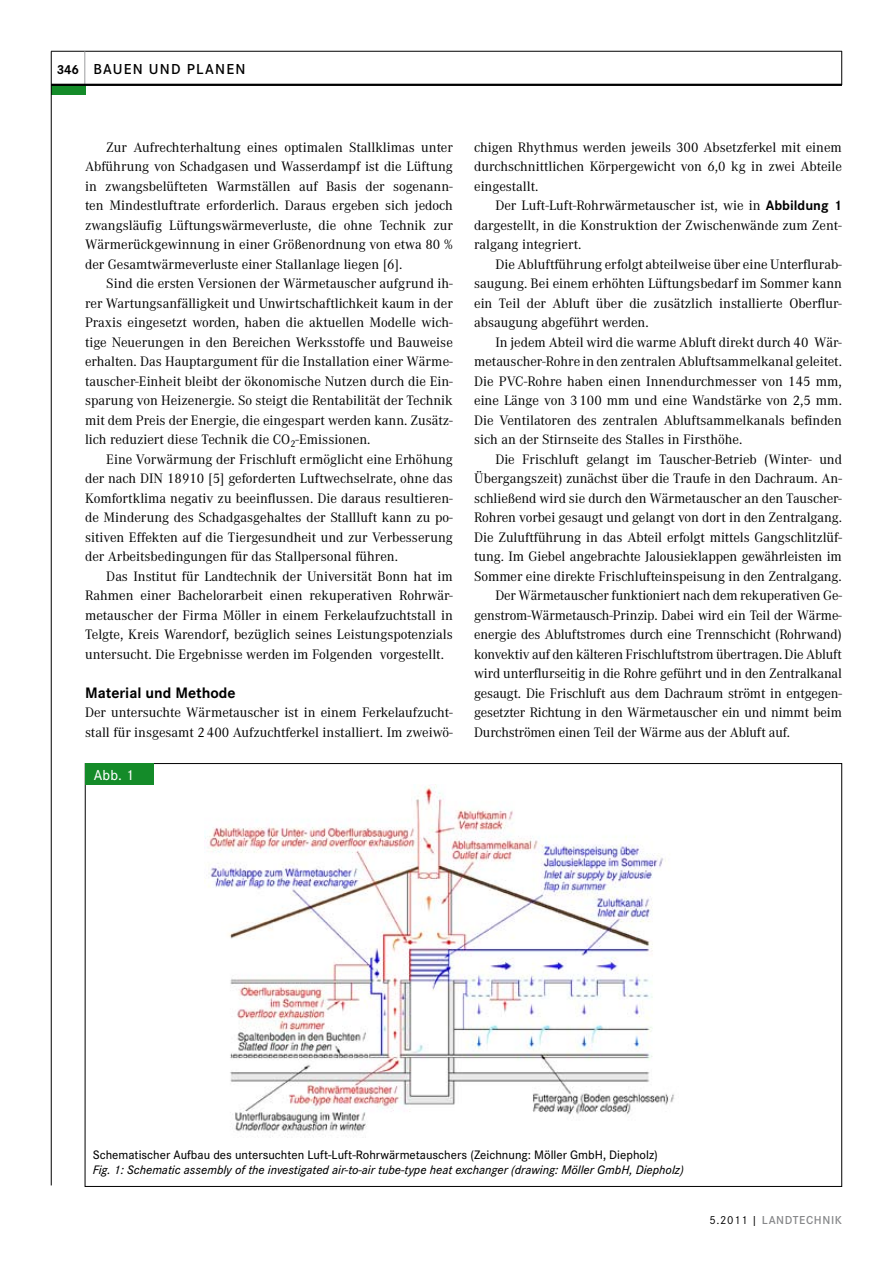
<style>
.page{position:relative;width:893px;height:1263px;background:#fff}
.page>*{position:absolute;margin:0;border:0;box-sizing:border-box;transform-origin:0 0}
.t1{font:700 15.75px "Corporate S";color:#000}
.t2{font:600 15px "Corporate S";letter-spacing:.08em;color:#000}
.t3{font:500 15px "Corporate S";color:#fff}
.t4{font:14.25px/19.5px "Corporate A";letter-spacing:-.005em;color:#000;text-align:justify}
.t5{font:700 13.5px "Corporate S";color:#000}
.t6{font:italic 500 12.75px "Corporate S";color:#000}
.t7{font:500 12.75px "Corporate S";color:#000}
.t8{font:600 12px "Corporate S";letter-spacing:.05em;color:#87888a}
.s1{font-family:"Corporate S";font-weight:700}
.s2{font-weight:400;color:#000}
</style>
<div class="page">
<hr style="left:51px;top:51px;width:791px;height:1px;background:#000">
<hr style="left:85px;top:51px;width:1px;height:34px;background:#9c9d9f">
<hr style="left:841px;top:51px;width:1px;height:34px;background:#000">
<div style="left:51px;top:85px;width:34px;height:10px;background:#148b29"></div>
<hr style="left:51px;top:51px;width:1px;height:1134px;background:#000">
<hr style="left:51px;top:84px;width:791px;height:2px;background:#000">
<div style="left:85px;top:764px;width:68px;height:21px;background:#148b29"></div>
<img style="left:204px;top:784px;width:470px;height:354px">
<p class="t5" style="left:57px;top:61px;width:24px">346</p>
<p class="t2" style="left:94px;top:60px;width:153px">BAUEN UND PLANEN</p>
<p class="t4" style="left:85px;top:138px;width:369px;text-indent:21px">Zur Aufrechterhaltung eines optimalen Stallklimas unter Abführung von Schadgasen und Wasserdampf ist die Lüftung in zwangsbelüfteten Warmställen auf Basis der sogenann&shy;ten Mindestluftrate erforderlich. Daraus ergeben sich jedoch zwangsläufig Lüftungswärmeverluste, die ohne Technik zur Wärmerückgewinnung in einer Größenordnung von etwa 80 % der Gesamtwärmeverluste einer Stallanlage liegen [6].</p>
<p class="t4" style="left:85px;top:274px;width:369px;text-indent:21px">Sind die ersten Versionen der Wärmetauscher aufgrund ih&shy;rer Wartungsanfälligkeit und Unwirtschaftlichkeit kaum in der Praxis eingesetzt worden, haben die aktuellen Modelle wich&shy;tige Neuerungen in den Bereichen Werksstoffe und Bauweise erhalten. Das Hauptargument für die Installation einer Wärme&shy;tauscher-Einheit bleibt der ökonomische Nutzen durch die Ein&shy;sparung von Heizenergie. So steigt die Rentabilität der Technik mit dem Preis der Energie, die eingespart werden kann. Zusätz&shy;lich reduziert diese Technik die CO<sub>2</sub>-Emissionen.</p>
<p class="t4" style="left:85px;top:450px;width:369px;text-indent:21px">Eine Vorwärmung der Frischluft ermöglicht eine Erhöhung der nach DIN 18910 [5] geforderten Luftwechselrate, ohne das Komfortklima negativ zu beeinflussen. Die daraus resultieren&shy;de Minderung des Schadgasgehaltes der Stallluft kann zu po&shy;sitiven Effekten auf die Tiergesundheit und zur Verbesserung der Arbeitsbedingungen für das Stallpersonal führen.</p>
<p class="t4" style="left:85px;top:567px;width:369px;text-indent:21px">Das Institut für Landtechnik der Universität Bonn hat im Rahmen einer Bachelorarbeit einen rekuperativen Rohrwär&shy;metauscher der Firma Möller in einem Ferkelaufzuchtstall in Telgte, Kreis Warendorf, bezüglich seines Leistungspotenzials untersucht. Die Ergebnisse werden im Folgenden vorgestellt.</p>
<p class="t1" style="left:85px;top:684px;width:152px">Material und Methode</p>
<p class="t4" style="left:85px;top:703px;width:369px">Der untersuchte Wärmetauscher ist in einem Ferkelaufzucht&shy;stall für insgesamt 2400 Aufzuchtferkel installiert. Im zweiwö-</p>
<p class="t3" style="left:94px;top:766px;width:41px">Abb. 1</p>
<p class="t4" style="left:474px;top:138px;width:369px">chigen Rhythmus werden jeweils 300 Absetzferkel mit einem durchschnittlichen Körpergewicht von 6,0 kg in zwei Abteile eingestallt.</p>
<p class="t4" style="left:474px;top:196px;width:369px;text-indent:21px">Der Luft-Luft-Rohrwärmetauscher ist, wie in <span class="s1">Abbildung 1 </span>dargestellt, in die Konstruktion der Zwischenwände zum Zent&shy;ralgang integriert.</p>
<p class="t4" style="left:474px;top:255px;width:369px;text-indent:21px">Die Abluftführung erfolgt abteilweise über eine Unterflurab&shy;saugung. Bei einem erhöhten Lüftungsbedarf im Sommer kann ein Teil der Abluft über die zusätzlich installierte Oberflur&shy;absaugung abgeführt werden.</p>
<p class="t4" style="left:474px;top:333px;width:369px;text-indent:21px">In jedem Abteil wird die warme Abluft direkt durch 40 Wär&shy;metauscher-Rohre in den zentralen Abluftsammelkanal geleitet.<br>Die PVC-Rohre haben einen Innendurchmesser von 145 mm, eine Länge von 3100 mm und eine Wandstärke von 2,5 mm.<br>Die Ventilatoren des zentralen Abluftsammelkanals befinden sich an der Stirnseite des Stalles in Firsthöhe.</p>
<p class="t4" style="left:495px;top:450px;width:348px">Die Frischluft gelangt im Tauscher-Betrieb (Winter- und</p>
<p class="t4" style="left:474px;top:469px;width:369px">Übergangszeit) zunächst über die Traufe in den Dachraum. An-</p>
<p class="t4" style="left:474px;top:489px;width:369px">schließend wird sie durch den Wärmetauscher an den Tauscher-</p>
<p class="t4" style="left:474px;top:508px;width:369px">Rohren vorbei gesaugt und gelangt von dort in den Zentralgang.</p>
<p class="t4" style="left:474px;top:528px;width:369px">Die Zuluftführung in das Abteil erfolgt mittels Gangschlitzlüf-</p>
<p class="t4" style="left:474px;top:547px;width:369px">tung. Im Giebel angebrachte Jalousieklappen gewährleisten im</p>
<p class="t4" style="left:474px;top:567px;width:369px">Sommer eine direkte Frischlufteinspeisung in den Zentralgang.</p>
<p class="t4" style="left:495px;top:586px;width:348px">Der Wärmetauscher funktioniert nach dem rekuperativen Ge-</p>
<p class="t4" style="left:474px;top:606px;width:369px">genstrom-Wärmetausch-Prinzip. Dabei wird ein Teil der Wärme-</p>
<p class="t4" style="left:474px;top:625px;width:369px">energie des Abluftstromes durch eine Trennschicht (Rohrwand)</p>
<p class="t4" style="left:474px;top:645px;width:369px">konvektiv auf den kälteren Frischluftstrom übertragen. Die Abluft</p>
<p class="t4" style="left:474px;top:664px;width:369px">wird unterflurseitig in die Rohre geführt und in den Zentralkanal</p>
<p class="t4" style="left:474px;top:684px;width:369px">gesaugt. Die Frischluft aus dem Dachraum strömt in entgegen-</p>
<p class="t4" style="left:474px;top:703px;width:369px">gesetzter Richtung in den Wärmetauscher ein und nimmt beim</p>
<p class="t4" style="left:474px;top:723px;width:317px">Durchströmen einen Teil der Wärme aus der Abluft auf.</p>
<p class="t7" style="left:93px;top:1148px;width:567px">Schematischer Aufbau des untersuchten Luft-Luft-Rohrwärmetauschers (Zeichnung: Möller GmbH, Diepholz)</p>
<p class="t6" style="left:93px;top:1163px;width:592px">Fig. 1: Schematic assembly of the investigated air-to-air tube-type heat exchanger (drawing: Möller GmbH, Diepholz)</p>
<p class="t8" style="left:709px;top:1213px;width:134px"><span class="s2">5.2011 |</span> LANDTECHNIK</p>
</div>
